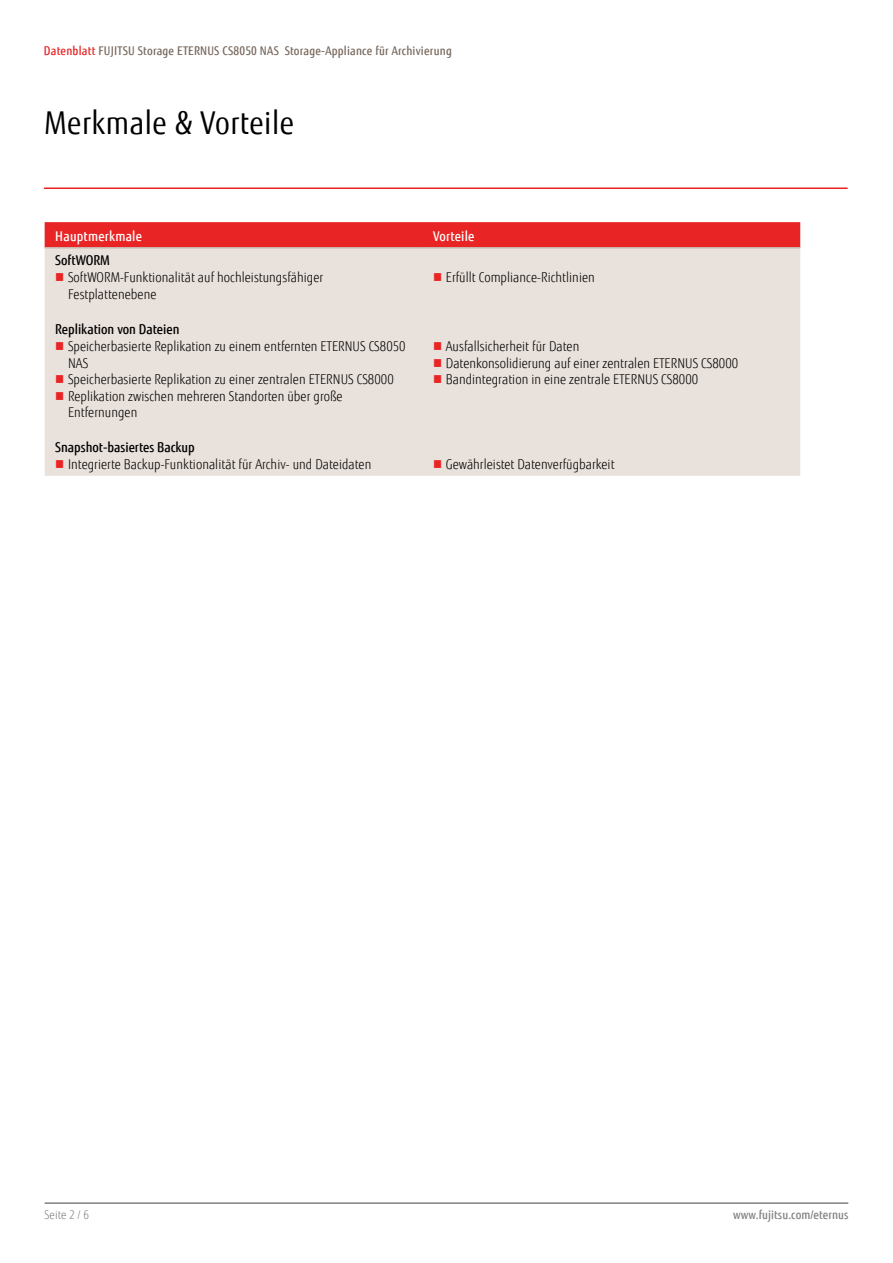
<style>
.page{position:relative;width:893px;height:1263px;background:#fff}
.page>*{position:absolute;margin:0;border:0;box-sizing:border-box;transform-origin:0 0}
.t1{font:31.5px "Fujitsu Sans";letter-spacing:.02em;color:#000;scale:.9 1}
.t2{font:300 13.5px/16.5px "Fujitsu Sans";letter-spacing:.005em;color:#000;scale:.9 1}
.t3{font:500 13.5px "Fujitsu Sans";color:#000;scale:.9 1}
.t4{font:500 13.5px "Fujitsu Sans";letter-spacing:.02em;color:#fff;scale:.9 1}
.t5{font:500 12px "Fujitsu Sans";letter-spacing:.02em;color:#79695e;scale:.9 1}
.t6{font:500 12px "Fujitsu Sans";letter-spacing:.005em;color:#818280;scale:.9 1}
.t7{font:300 12px "Fujitsu Sans";letter-spacing:.005em;color:#818280;scale:.9 1}
.s1{color:#e92425}
</style>
<div class="page">
<hr style="left:45px;top:1202px;width:803px;height:2px;background:#818280">
<div style="left:45px;top:222px;width:755px;height:25px;background:#e92425"></div>
<div style="left:45px;top:249px;width:755px;height:227px;background:#e9e1db"></div>
<hr style="left:45px;top:247px;width:377px;height:2px;background:#c9bbb0">
<hr style="left:422px;top:247px;width:378px;height:2px;background:#c9bbb0">
<hr style="left:44px;top:187px;width:804px;height:2px;background:#ed1d24">
<svg style="left:56px;top:273px;width:7px;height:8px"></svg>
<svg style="left:434px;top:273px;width:7px;height:8px"></svg>
<svg style="left:56px;top:342px;width:7px;height:8px"></svg>
<svg style="left:56px;top:375px;width:7px;height:8px"></svg>
<svg style="left:56px;top:392px;width:7px;height:8px"></svg>
<svg style="left:434px;top:342px;width:7px;height:8px"></svg>
<svg style="left:434px;top:359px;width:7px;height:8px"></svg>
<svg style="left:434px;top:375px;width:7px;height:8px"></svg>
<svg style="left:56px;top:460px;width:7px;height:8px"></svg>
<svg style="left:434px;top:460px;width:7px;height:8px"></svg>
<p class="t5" style="left:44px;top:43px;width:455px"><span class="s1">Datenblatt</span> FUJITSU Storage ETERNUS CS8050 NAS Storage-Appliance für Archivierung</p>
<h1 class="t1" style="left:45px;top:104px;width:279px">Merkmale &amp; Vorteile</h1>
<p class="t4" style="left:55px;top:228px;width:98px">Hauptmerkmale</p>
<p class="t4" style="left:433px;top:228px;width:48px">Vorteile</p>
<p class="t3" style="left:55px;top:252px;width:62px">SoftWORM</p>
<p class="t2" style="left:68px;top:269px;width:285px">SoftWORM-Funktionalität auf hochleistungsfähiger<br>Festplattenebene</p>
<p class="t2" style="left:446px;top:269px;width:167px">Erfüllt Compliance-Richtlinien</p>
<p class="t3" style="left:55px;top:321px;width:139px">Replikation von Dateien</p>
<p class="t2" style="left:68px;top:338px;width:377px">Speicherbasierte Replikation zu einem entfernten ETERNUS CS8050<br>NAS<br>Speicherbasierte Replikation zu einer zentralen ETERNUS CS8000<br>Replikation zwischen mehreren Standorten über große Entfernungen</p>
<p class="t2" style="left:446px;top:338px;width:326px">Ausfallsicherheit für Daten<br>Datenkonsolidierung auf einer zentralen ETERNUS CS8000<br>Bandintegration in eine zentrale ETERNUS CS8000</p>
<p class="t3" style="left:55px;top:439px;width:156px">Snapshot-basiertes Backup</p>
<p class="t2" style="left:68px;top:456px;width:339px">Integrierte Backup-Funktionalität für Archiv- und Dateidaten</p>
<p class="t2" style="left:446px;top:456px;width:189px">Gewährleistet Datenverfügbarkeit</p>
<p class="t7" style="left:45px;top:1208px;width:51px">Seite 2 / 6</p>
<p class="t6" style="left:733px;top:1208px;width:129px">www.fujitsu.com/eternus</p>
</div>
